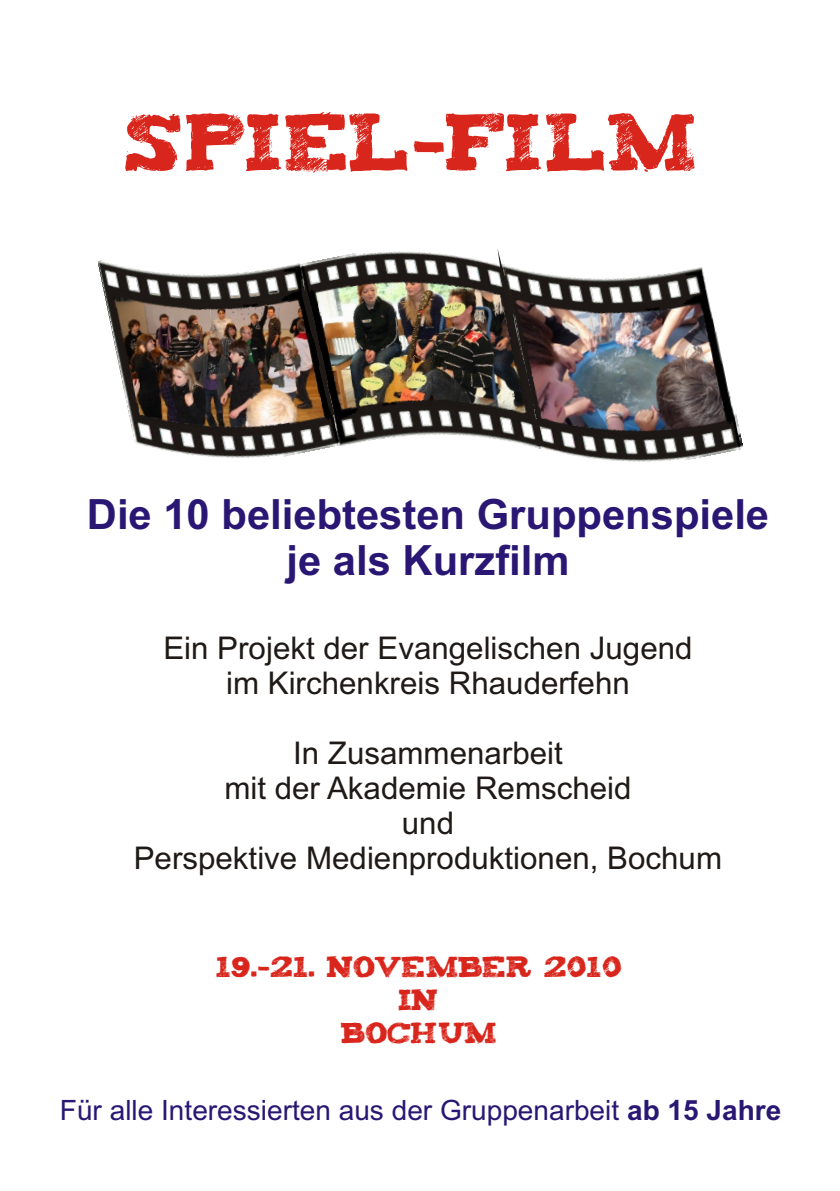
<style>
.page{position:relative;width:840px;height:1191px;background:#fff}
.page>*{position:absolute;margin:0;border:0;box-sizing:border-box;transform-origin:0 0}
.t1{font:65.8px "Tiza";color:#d9261c}
.t2{font:700 41.8px/46.6px "Arial";color:#291773;text-align:center}
.t3{font:31.2px/35px "Arial";color:#1f1a17;text-align:center}
.t4{font:28px "Arial";color:#291773}
.t5{font:24px/33px "Tiza";color:#d9261c;text-align:center}
.s1{font-weight:700}
</style>
<div class="page">
<img style="left:584px;top:390px;width:158px;height:72px">
<img style="left:105px;top:249px;width:623px;height:208px">
<h1 class="t1" style="left:125px;top:121px;width:573px">SPIEL-FILM</h1>
<h2 class="t2" style="left:87px;top:494px;width:683px">Die 10 beliebtesten Gruppenspiele je als Kurzfilm</h2>
<p class="t3" style="left:163px;top:633px;width:530px">Ein Projekt der Evangelischen Jugend im Kirchenkreis Rhauderfehn</p>
<p class="t3" style="left:134px;top:738px;width:589px">In Zusammenarbeit<br>mit der Akademie Remscheid<br>und<br>Perspektive Medienproduktionen, Bochum</p>
<p class="t5" style="left:215px;top:954px;width:407px">19.-21. NOVEMBER 2010<br>IN<br>BOCHUM</p>
<p class="t4" style="left:60px;top:1099px;width:722px">Für alle Interessierten aus der Gruppenarbeit <span class="s1">ab 15 Jahre</span></p>
</div>
